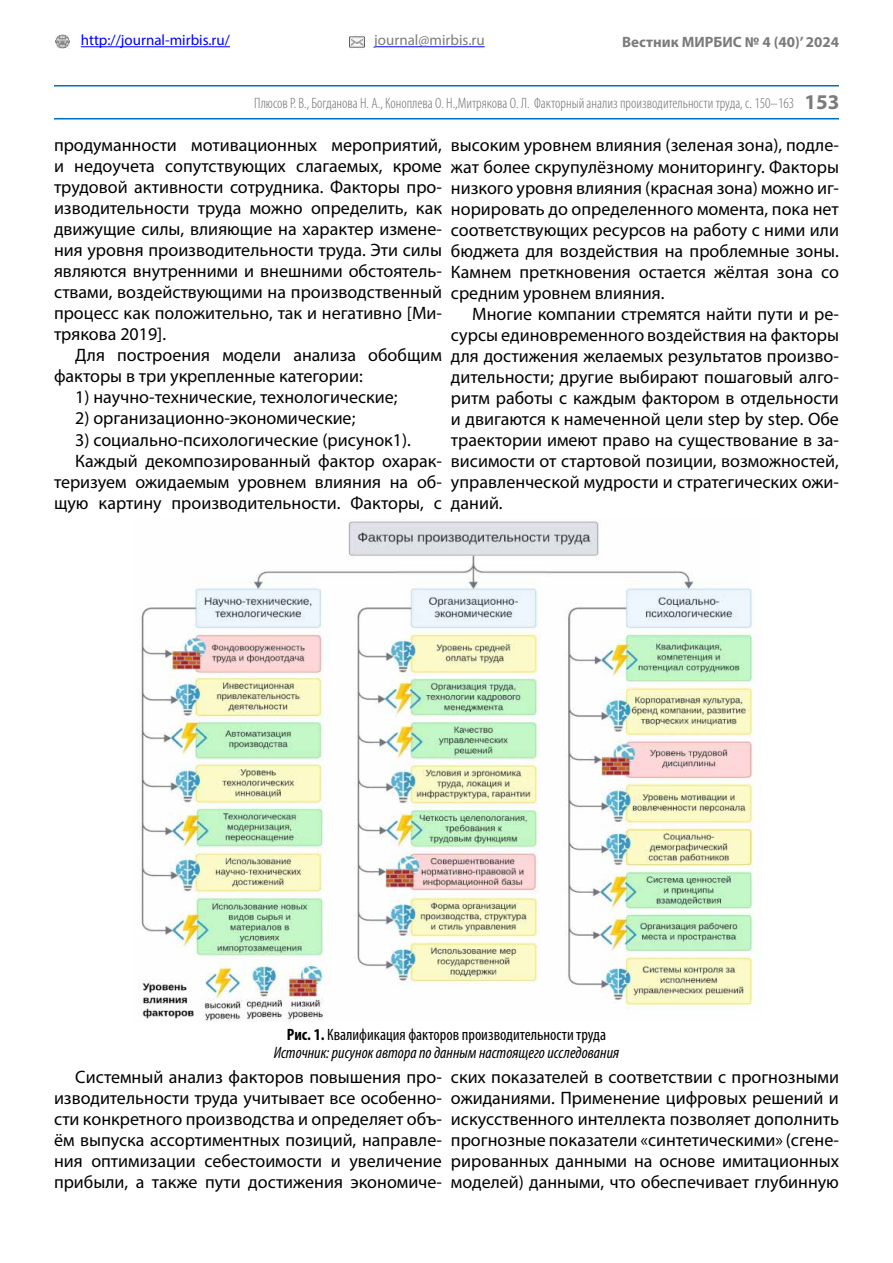
<style>
.page{position:relative;width:893px;height:1263px;background:#fff}
.page>*{position:absolute;margin:0;border:0;box-sizing:border-box;transform-origin:0 0}
.t1{font:18px/21px "Myriad Pro";color:#000;text-align:justify}
.t2{font:italic condensed 16.5px/18.1px "Myriad Pro";color:#000;text-align:center}
.t3{font:300 condensed 15px "Myriad Pro";color:#706f6f}
.t4{font:15px "Myriad Pro";color:#00f}
.t5{font:700 15px "Myriad Pro";color:#7c7b7b}
.t6{font:15px "Myriad Pro";color:#7c7b7b}
.s1{font-weight:700;font-stretch:normal;font-size:21px;color:#7c7b7b}
.s2{font-weight:700;font-style:normal}
.s3{font-style:normal}
</style>
<div class="page">
<hr style="left:54px;top:118px;width:785px;height:1px;background:#0070c0">
<img style="left:55px;top:34px;width:15px;height:15px">
<img style="left:349px;top:34px;width:16px;height:15px">
<hr style="left:81px;top:46px;width:149px;height:1px;background:#00f">
<hr style="left:374px;top:46px;width:111px;height:1px;background:#00f">
<hr style="left:54px;top:85px;width:785px;height:1px;background:#0070c0">
<img style="left:138px;top:521px;width:622px;height:501px">
<p class="t4" style="left:81px;top:31px;width:151px">http://journal-mirbis.ru/</p>
<p class="t6" style="left:374px;top:31px;width:112px">journal@mirbis.ru</p>
<p class="t5" style="left:622px;top:32px;width:218px">Вестник МИРБИС № 4 (40)’ 2024</p>
<p class="t3" style="left:254px;top:94px;width:587px">Плюсов Р. В., Богданова Н. А., Коноплева О. Н.,Митрякова О. Л. Факторный анализ производительности труда, с. 150–163 <span class="s1">153</span></p>
<p class="t1" style="left:54px;top:135px;width:389px">продуманности мотивационных мероприятий, и недоучета сопутствующих слагаемых, кроме трудовой активности сотрудника. Факторы про&shy;изводительности труда можно определить, как движущие силы, влияющие на характер измене&shy;ния уровня производительности труда. Эти силы являются внутренними и внешними обстоятель&shy;ствами, воздействующими на производственный процесс как положительно, так и негативно [Ми&shy;трякова 2019].</p>
<p class="t1" style="left:54px;top:345px;width:389px;text-indent:21px">Для построения модели анализа обобщим факторы в три укрепленные категории:</p>
<p class="t1" style="left:75px;top:387px;width:324px">1) научно-технические, технологические;</p>
<p class="t1" style="left:75px;top:408px;width:282px">2) организационно-экономические;</p>
<p class="t1" style="left:75px;top:429px;width:337px">3) социально-психологические (рисунок1).</p>
<p class="t1" style="left:75px;top:450px;width:368px">Каждый декомпозированный фактор охарак-</p>
<p class="t1" style="left:54px;top:471px;width:389px">теризуем ожидаемым уровнем влияния на об-</p>
<p class="t1" style="left:54px;top:492px;width:389px">щую картину производительности. Факторы, с</p>
<p class="t1" style="left:451px;top:135px;width:389px">высоким уровнем влияния (зеленая зона), подле&shy;жат более скрупулёзному мониторингу. Факторы низкого уровня влияния (красная зона) можно иг&shy;норировать до определенного момента, пока нет соответствующих ресурсов на работу с ними или бюджета для воздействия на проблемные зоны.<br>Камнем преткновения остается жёлтая зона со средним уровнем влияния.</p>
<p class="t1" style="left:451px;top:303px;width:389px;text-indent:21px">Многие компании стремятся найти пути и ре&shy;сурсы единовременного воздействия на факторы для достижения желаемых результатов произво&shy;дительности; другие выбирают пошаговый алго&shy;ритм работы с каждым фактором в отдельности и двигаются к намеченной цели step by step. Обе траектории имеют право на существование в за&shy;висимости от стартовой позиции, возможностей, управленческой мудрости и стратегических ожи&shy;даний.</p>
<p class="t2" style="left:274px;top:1025px;width:347px"><span class="s2">Рис. 1.</span> <span class="s3">Квалификация факторов производительности труда<br></span>Источник: рисунок автора по данным настоящего исследования</p>
<p class="t1" style="left:54px;top:1066px;width:389px;text-indent:21px">Системный анализ факторов повышения про&shy;изводительности труда учитывает все особенно&shy;сти конкретного производства и определяет объ&shy;ём выпуска ассортиментных позиций, направле&shy;ния оптимизации себестоимости и увеличение прибыли, а также пути достижения экономиче-</p>
<p class="t1" style="left:451px;top:1066px;width:389px">ских показателей в соответствии с прогнозными ожиданиями. Применение цифровых решений и искусственного интеллекта позволяет дополнить прогнозные показатели «синтетическими» (сгене&shy;рированных данными на основе имитационных моделей) данными, что обеспечивает глубинную</p>
</div>
